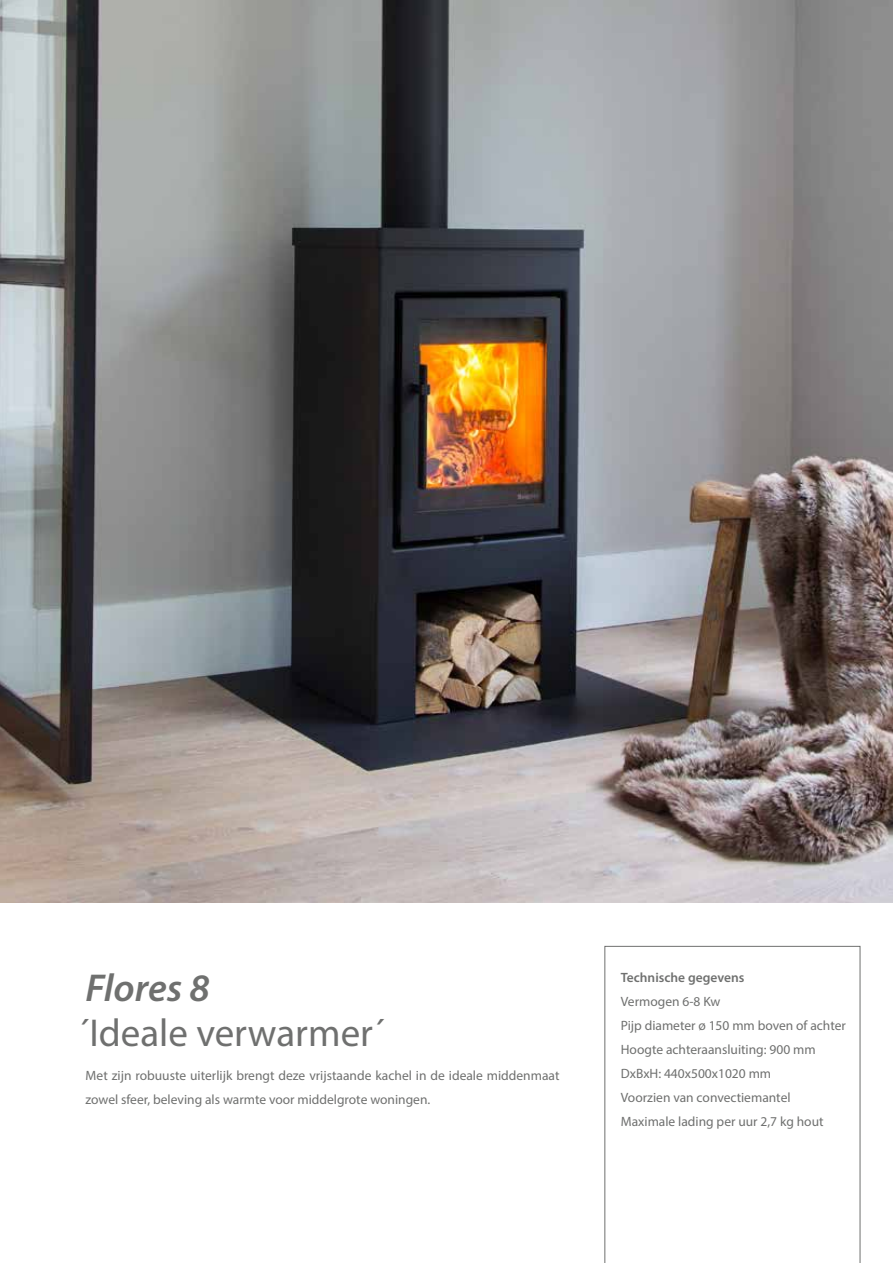
<style>
.page{position:relative;width:893px;height:1263px;background:#fff}
.page>*{position:absolute;margin:0;border:0;box-sizing:border-box;transform-origin:0 0}
.t1{font:39px "Myriad Pro";color:#6f706f}
.t2{font:italic 600 39px "Myriad Pro";color:#6f706f}
.t3{font:13.5px/24px "Myriad Pro";color:#6f706f}
.t4{font:600 13.5px "Myriad Pro";color:#6f706f}
</style>
<div class="page">
<img style="left:0;top:0;width:892px;height:902px">
<svg style="left:604px;top:946px;width:256px;height:317px"></svg>
<hr style="left:892px;top:0;width:1px;height:902px;background:#d9dadb">
<h1 class="t2" style="left:85px;top:963px;width:126px">Flores 8</h1>
<h1 class="t1" style="left:78px;top:1009px;width:308px">´Ideale verwarmer´</h1>
<p class="t3" style="left:86px;top:1064px;width:475px">Met zijn robuuste uiterlijk brengt deze vrijstaande kachel in de ideale middenmaat zowel sfeer, beleving als warmte voor middelgrote woningen.</p>
<p class="t4" style="left:621px;top:969px;width:125px">Technische gegevens</p>
<p class="t3" style="left:621px;top:989px;width:227px">Vermogen 6-8 Kw<br>Pijp diameter ø 150 mm boven of achter<br>Hoogte achteraansluiting: 900 mm<br>DxBxH: 440x500x1020 mm<br>Voorzien van convectiemantel<br>Maximale lading per uur 2,7 kg hout</p>
</div>
